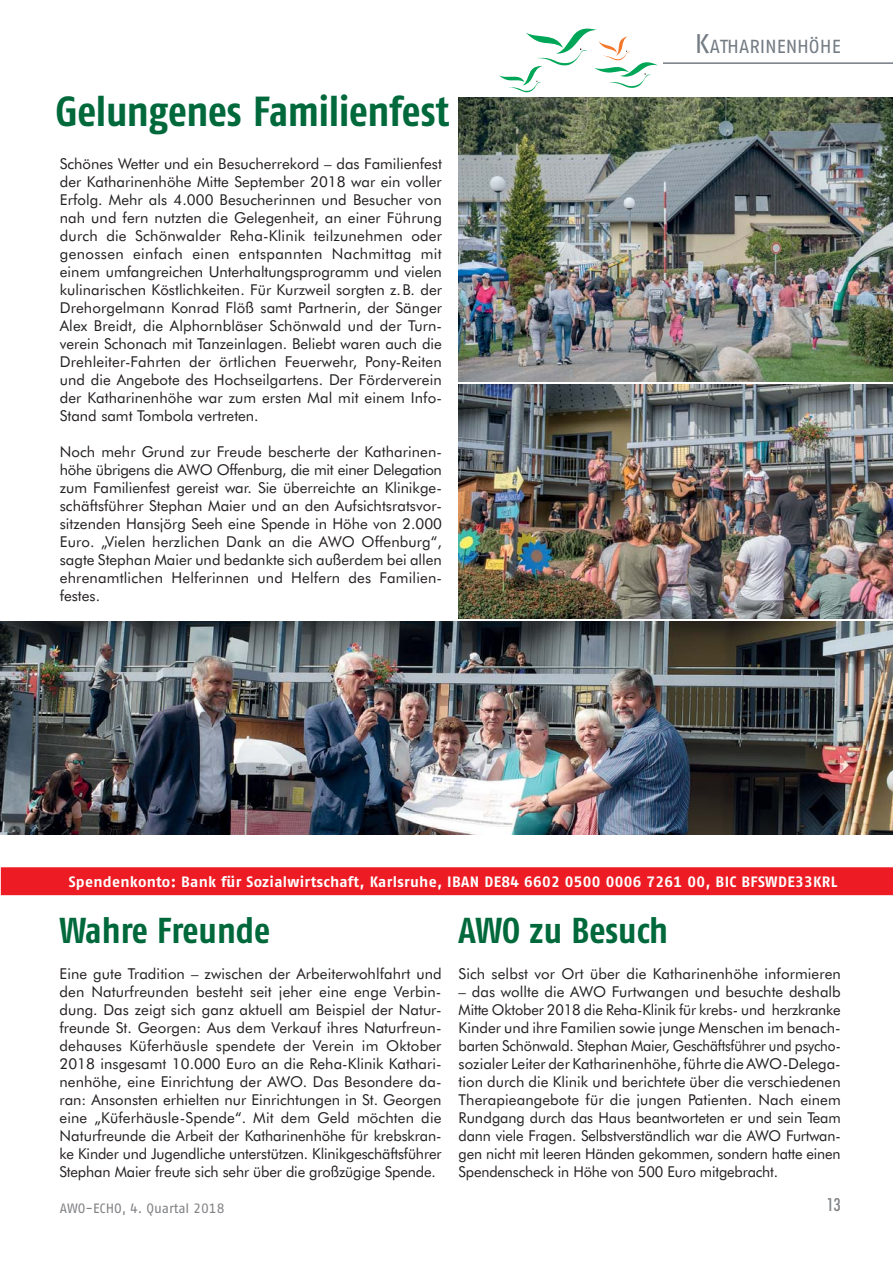
<style>
.page{position:relative;width:893px;height:1263px;background:#fff}
.page>*{position:absolute;margin:0;border:0;box-sizing:border-box;transform-origin:0 0}
.t1{font:700 42px "AWO Fago Cond";letter-spacing:-.01em;color:#00693c}
.t2{font:700 36px "AWO Fago Cond";color:#00693c}
.t3{font:18.9px "AWO Fago Office";letter-spacing:-.005em;color:#747c84}
.t4{font:500 condensed 18px "Futura BT";color:#808285}
.t5{font:15px/18px "Futura BT";color:#231f20;text-align:justify}
.t6{font:700 15px "AWO Fago Office";letter-spacing:.02em;color:#fff}
.t7{font:13.5px "AWO Fago Office";color:#808285}
.s1{font-size:27px}
</style>
<div class="page">
<hr style="left:592px;top:62px;width:301px;height:2px;background:#747c84">
<div style="left:0;top:867px;width:893px;height:29px;background:#ed1c24"></div>
<img style="left:0;top:622px;width:893px;height:213px">
<img style="left:459px;top:385px;width:434px;height:234px">
<div style="left:487px;top:29px;width:175px;height:70px;background:#fff"></div>
<svg style="left:499px;top:28px;width:159px;height:64px"></svg>
<img style="left:458px;top:97px;width:435px;height:285px">
<h1 class="t1" style="left:56px;top:96px;width:395px">Gelungenes Familienfest</h1>
<p class="t5" style="left:60px;top:156px;width:384px">Schönes Wetter und ein Besucherrekord – das Familienfest der Katharinenhöhe Mitte September 2018 war ein voller Erfolg. Mehr als 4.000 Besucherinnen und Besucher von nah und fern nutzten die Gelegenheit, an einer Führung durch die Schönwalder Reha-Klinik teilzunehmen oder genossen einfach einen entspannten Nachmittag mit einem umfangreichen Unterhaltungsprogramm und vielen kulina rischen Köstlichkeiten. Für Kurzweil sorgten z.B. der Drehorgelmann Konrad Flöß samt Partnerin, der Sänger Alex Breidt, die Alphornbläser Schönwald und der Turn&shy;verein Schonach mit Tanzeinlagen. Beliebt waren auch die Drehleiter-Fahrten der örtlichen Feuerwehr, Pony-Reiten und die Angebote des Hochseilgartens. Der Förderverein der Katharinenhöhe war zum ersten Mal mit einem Info-Stand samt Tombola vertreten.</p>
<p class="t5" style="left:60px;top:444px;width:384px">Noch mehr Grund zur Freude bescherte der Katharinen&shy;höhe übrigens die AWO Offenburg, die mit einer Delegation zum Familienfest gereist war. Sie überreichte an Klinik ge&shy;schäftsführer Stephan Maier und an den Aufsichtsratsvor&shy;sitzenden Hansjörg Seeh eine Spende in Höhe von 2.000<br>Euro. „Vielen herzlichen Dank an die AWO Offenburg“, sagte Stephan Maier und bedankte sich außerdem bei allen ehrenamtlichen Helferinnen und Helfern des Familien&shy;festes.</p>
<p class="t3" style="left:695px;top:40px;width:147px"><span class="s1">K</span>ATHARINENHÖHE</p>
<p class="t6" style="left:69px;top:876px;width:770px">Spendenkonto: Bank für Sozialwirtschaft, Karlsruhe, IBAN DE84 6602 0500 0006 7261 00, BIC BFSWDE33KRL</p>
<h2 class="t2" style="left:59px;top:917px;width:212px">Wahre Freunde</h2>
<p class="t5" style="left:59px;top:966px;width:384px">Eine gute Tradition – zwischen der Arbeiterwohlfahrt und den Naturfreunden besteht seit jeher eine enge Verbin&shy;dung. Das zeigt sich ganz aktuell am Beispiel der Natur&shy;freunde St. Georgen: Aus dem Verkauf ihres Naturfreun&shy;dehauses Küferhäusle spendete der Verein im Oktober 2018 insgesamt 10.000 Euro an die Reha-Klinik Kathari&shy;nenhöhe, eine Einrichtung der AWO. Das Besondere da&shy;ran: Ansonsten erhielten nur Einrichtungen in St. Georgen eine „Küferhäusle-Spende“. Mit dem Geld möchten die Naturfreunde die Arbeit der Katharinenhöhe für krebskran&shy;ke Kinder und Jugendliche unterstützen. Klinikgeschäftsführer Stephan Maier freute sich sehr über die großzügige Spende.</p>
<h2 class="t2" style="left:459px;top:917px;width:211px">AWO zu Besuch</h2>
<p class="t5" style="left:459px;top:966px;width:384px">Sich selbst vor Ort über die Katharinenhöhe informieren</p>
<p class="t5" style="left:459px;top:984px;width:384px">– das wollte die AWO Furtwangen und besuchte deshalb Mitte Oktober 2018 die Reha-Klinik für krebs- und herzkranke Kinder und ihre Familien sowie junge Menschen im benach&shy;barten Schönwald. Stephan Maier, Geschäftsführer und psycho&shy;sozialer Leiter der Katharinenhöhe, führte die AWO-Delega&shy;tion durch die Klinik und berichtete über die verschiedenen Therapieangebote für die jungen Patienten. Nach einem Rundgang durch das Haus beantworteten er und sein Team dann viele Fragen. Selbstverständlich war die AWO Furtwan&shy;gen nicht mit leeren Händen gekommen, sondern hatte einen Spendenscheck in Höhe von 500 Euro mitgebracht.</p>
<p class="t7" style="left:60px;top:1203px;width:166px">AWO-ECHO, 4. Quartal 2018</p>
<p class="t4" style="left:827px;top:1198px;width:15px">13</p>
</div>
